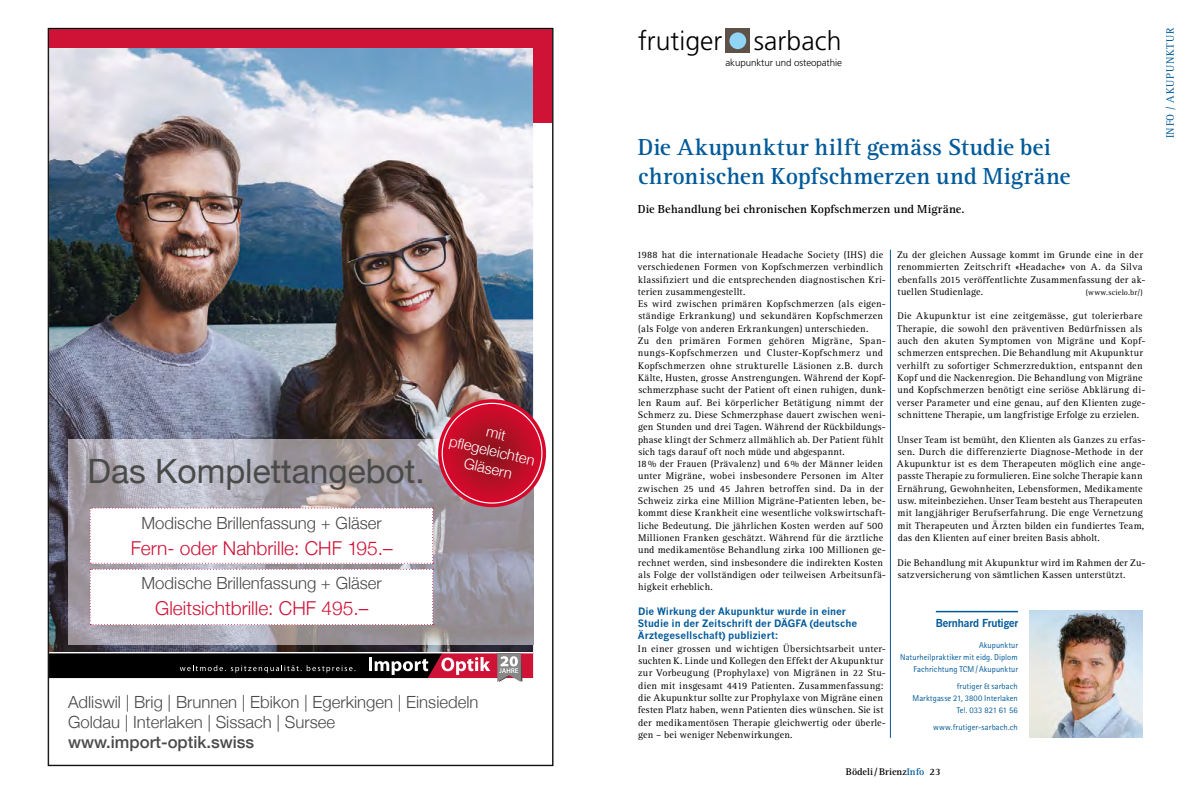
<style>
.page{position:relative;width:1191px;height:794px;background:#fff}
.page>*{position:absolute;margin:0;border:0;box-sizing:border-box;transform-origin:0 0}
.t1{font:33.5px "Helvetica Neue";color:#4a4a49}
.t2{font:300 26.6px "Frutiger";color:#000}
.t3{font:700 24px/28.7px "Rotis Serif";letter-spacing:.01em;color:#005a9a}
.t4{font:300 19.1px "Helvetica Neue";color:#ce1337}
.t5{font:300 16.7px/20.1px "Helvetica Neue";color:#4a4a49}
.t6{font:500 16.7px "Helvetica Neue";color:#4a4a49}
.t7{font:300 14.8px/17.7px "Helvetica Neue";color:#fff;text-align:center}
.t8{font:700 12px "Rotis Serif";letter-spacing:.01em;color:#000}
.t9{font:700 11px "News Gothic BT";letter-spacing:-.005em;color:#005a9a}
.t10{font:11px "Rotis Serif";letter-spacing:.07em;color:#005a9a}
.t11{font:10px/12.3px "Rotis Serif";letter-spacing:.025em;color:#000}
.t12{font:700 10px/12.3px "News Gothic";color:#005a9a}
.t13{font:700 10px "Rotis Serif";color:#000}
.t14{font:300 9.8px "Frutiger";letter-spacing:-.01em;color:#000}
.t15{font:8.5px/12.3px "Rotis Sans Serif";letter-spacing:.005em;color:#005a9a;text-align:right}
.t16{font:8px "Rotis Serif";letter-spacing:.03em;color:#000}
.s1{color:#005a9a}
</style>
<div class="page">
<img style="left:50px;top:48px;width:483px;height:604px">
<img style="left:69px;top:439px;width:464px;height:206px">
<svg style="left:90px;top:396px;width:457px;height:229px"></svg>
<div style="left:48px;top:28px;width:505px;height:20px;background:#ce1337"></div>
<div style="left:533px;top:28px;width:20px;height:95px;background:#ce1337"></div>
<svg style="left:50px;top:653px;width:483px;height:29px"></svg>
<hr style="left:935px;top:611px;width:83px;height:1px;background:#005a9a">
<img style="left:1029px;top:610px;width:113px;height:128px">
<div style="left:725px;top:29px;width:25px;height:24px;background:#5e5248"></div>
<div style="left:729px;top:32px;width:17px;height:17px;background:#90d4f6;border-radius:50%"></div>
<hr style="left:890px;top:250px;width:1px;height:488px;background:#005a9a">
<h1 class="t1" style="left:88px;top:447px;width:338px">Das Komplettangebot.</h1>
<h3 class="t5" style="left:141px;top:512px;width:242px">Modische Brillenfassung + Gläser</h3>
<h3 class="t4" style="left:131px;top:532px;width:263px">Fern- oder Nahbrille: CHF 195.–</h3>
<h3 class="t5" style="left:142px;top:571px;width:242px">Modische Brillenfassung + Gläser</h3>
<h3 class="t4" style="left:155px;top:592px;width:215px">Gleitsichtbrille: CHF 495.–</h3>
<h3 class="t7" style="left:456px;top:414px;width:89px;rotate:13deg">mit<br>pfl egeleichten<br>Gläsern</h3>
<h3 class="t5" style="left:68px;top:690px;width:412px">Adliswil | Brig | Brunnen | Ebikon | Egerkingen | Einsiedeln<br>Goldau | Interlaken | Sissach | Sursee</h3>
<h3 class="t6" style="left:68px;top:728px;width:188px">www.import-optik.swiss</h3>
<h2 class="t2" style="left:638px;top:26px;width:205px">frutiger sarbach</h2>
<p class="t14" style="left:725px;top:57px;width:118px">akupunktur und osteopathie</p>
<h3 class="t3" style="left:637px;top:134px;width:434px">Die Akupunktur hilft gemäss Studie bei chronischen Kopfschmerzen und Migräne</h3>
<p class="t8" style="left:638px;top:202px;width:328px">Die Behandlung bei chronischen Kopfschmerzen und Migräne.</p>
<p class="t11" style="left:637px;top:249px;width:251px">1988 hat die internationale Headache Society (IHS) die verschiedenen Formen von Kopfschmerzen verbindlich klassifiziert und die entsprechenden diagnostischen Kri&shy;terien zusammengestellt.<br>Es wird zwischen primären Kopfschmerzen (als eigen&shy;ständige Erkrankung) und sekundären Kopfschmerzen (als Folge von anderen Erkrankungen) unterschieden.<br>Zu den primären Formen gehören Migräne, Span&shy;nungs-Kopfschmerzen und Cluster-Kopfschmerz und Kopfschmerzen ohne strukturelle Läsionen z.B. durch Kälte, Husten, grosse Anstrengungen. Während der Kopf&shy;schmerzphase sucht der Patient oft einen ruhigen, dunk&shy;len Raum auf. Bei körperlicher Betätigung nimmt der Schmerz zu. Diese Schmerzphase dauert zwischen weni&shy;gen Stunden und drei Tagen. Während der Rückbildungs&shy;phase klingt der Schmerz allmählich ab. Der Patient fühlt sich tags darauf oft noch müde und abgespannt.<br>18% der Frauen (Prävalenz) und 6 % der Männer leiden unter Migräne, wobei insbesondere Personen im Alter zwischen 25 und 45 Jahren betroffen sind. Da in der Schweiz zirka eine Million Migräne-Patienten leben, be&shy;kommt diese Krankheit eine wesentliche volkswirtschaft&shy;liche Bedeutung. Die jährlichen Kosten werden auf 500<br>Millionen Franken geschätzt. Während für die ärztliche und medikamentöse Behandlung zirka 100 Millionen ge&shy;rechnet werden, sind insbesondere die indirekten Kosten als Folge der vollständigen oder teilweisen Arbeitsunfä&shy;higkeit erheblich.</p>
<p class="t12" style="left:638px;top:605px;width:221px">Die Wirkung der Akupunktur wurde in einer<br>Studie in der Zeitschrift der DÄGFA (deutsche<br>Ärztegesellschaft) publiziert:</p>
<p class="t11" style="left:638px;top:642px;width:250px">In einer grossen und wichtigen Übersichtsarbeit unter&shy;suchten K. Linde und Kollegen den Effekt der Akupunktur zur Vorbeugung (Prophylaxe) von Migränen in 22 Stu&shy;dien mit insgesamt 4419 Patienten. Zusammenfassung: die Akupunktur sollte zur Prophylaxe von Migräne einen festen Platz haben, wenn Patienten dies wünschen. Sie ist der medikamentösen Therapie gleichwertig oder überle&shy;gen – bei weniger Nebenwirkungen.</p>
<p class="t11" style="left:897px;top:249px;width:250px">Zu der gleichen Aussage kommt im Grunde eine in der renommierten Zeitschrift «Headache» von A. da Silva ebenfalls 2015 veröffentlichte Zusammenfassung der ak&shy;tuellen Studienlage.</p>
<p class="t16" style="left:1085px;top:288px;width:58px">(www.scielo.br/)</p>
<p class="t11" style="left:897px;top:310px;width:250px">Die Akupunktur ist eine zeitgemässe, gut tolerierbare Therapie, die sowohl den präventiven Bedürfnissen als auch den akuten Symptomen von Migräne und Kopf&shy;schmerzen entsprechen. Die Behandlung mit Akupunktur verhilft zu sofortiger Schmerzreduktion, entspannt den Kopf und die Nackenregion. Die Behandlung von Migräne und Kopfschmerzen benötigt eine seriöse Abklärung di&shy;verser Parameter und eine genau, auf den Klienten zuge&shy;schnittene Therapie, um langfristige Erfolge zu erzielen.</p>
<p class="t11" style="left:897px;top:433px;width:250px">Unser Team ist bemüht, den Klienten als Ganzes zu erfas&shy;sen. Durch die differenzierte Diagnose-Methode in der Akupunktur ist es dem Therapeuten möglich eine ange&shy;passte Therapie zu formulieren. Eine solche Therapie kann Ernährung, Gewohnheiten, Lebensformen, Medikamente usw. miteinbeziehen. Unser Team besteht aus Therapeuten mit langjähriger Berufserfahrung. Die enge Vernetzung mit Therapeuten und Ärzten bilden ein fundiertes Team, das den Klienten auf einer breiten Basis abholt.</p>
<p class="t11" style="left:897px;top:556px;width:249px">Die Behandlung mit Akupunktur wird im Rahmen der Zu&shy;satzversicherung von sämtlichen Kassen unterstützt.</p>
<p class="t9" style="left:935px;top:616px;width:84px">Bernhard Frutiger</p>
<p class="t15" style="left:900px;top:638px;width:119px">Akupunktur<br>Naturheilpraktiker mit eidg. Diplom<br>Fachrichtung TCM/Akupunktur</p>
<p class="t15" style="left:912px;top:679px;width:107px">frutiger &amp; sarbach<br>Marktgasse 21, 3800 Interlaken<br>Tel. 033 821 61 56</p>
<p class="t15" style="left:933px;top:720px;width:86px">www.frutiger-sarbach.ch</p>
<p class="t13" style="left:846px;top:765px;width:96px">Bödeli/Brienz<span class="s1">Info</span> 23</p>
<p class="t10" style="left:1164px;top:138px;width:112px;rotate:-90deg">INFO / AKUPUNKTUR</p>
</div>
